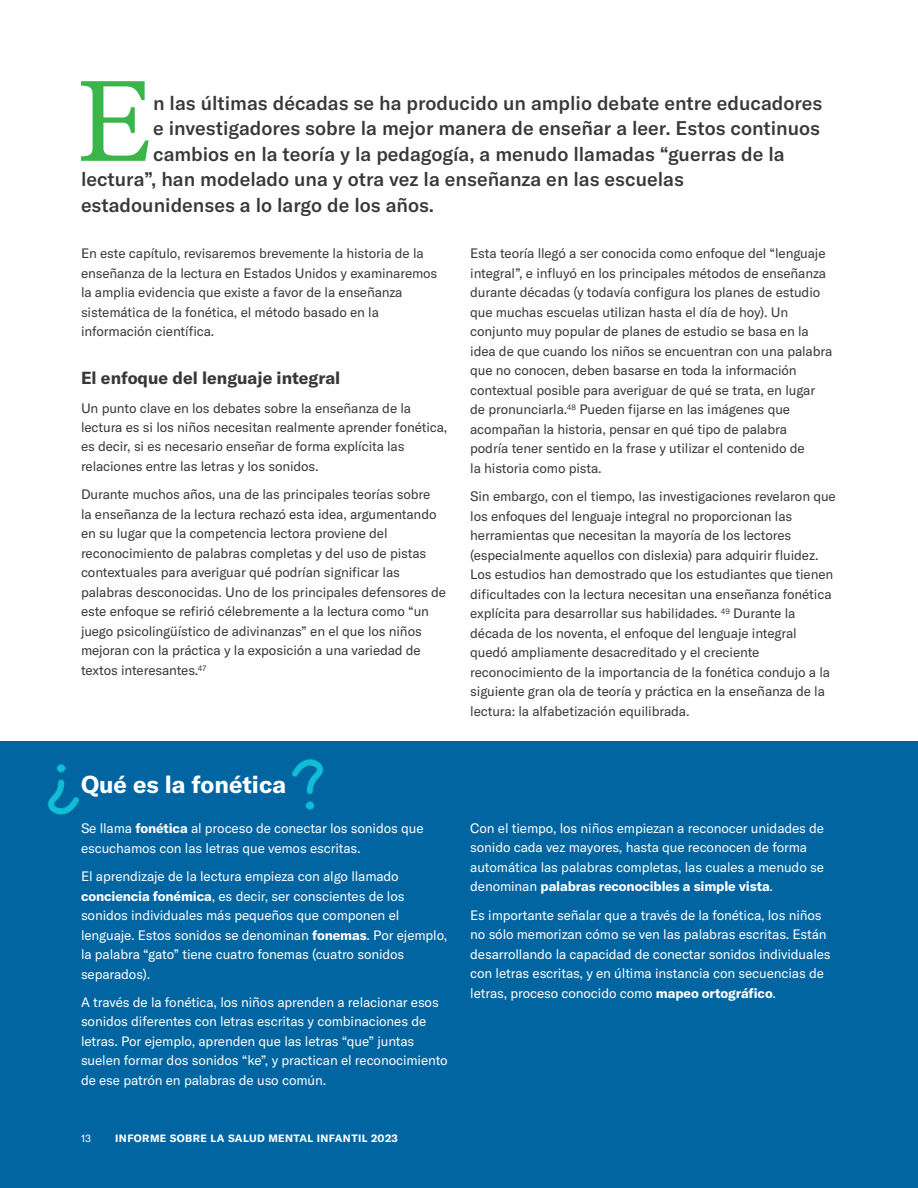
<style>
.page{position:relative;width:918px;height:1188px;background:#fff}
.page>*{position:absolute;margin:0;border:0;box-sizing:border-box;transform-origin:0 0}
.t1{font:113.4px "Tiempos Text";color:#39b54a}
.t2{font:700 24px "GT America";color:#fff}
.t3{font:500 19.5px "GT America";color:#383839}
.t4{font:700 17.25px "GT America";color:#383839}
.t5{font:13.5px/19.5px "GT America";letter-spacing:-.01em;color:#383839}
.t6{font:13.5px/19.5px "GT America";letter-spacing:-.01em;color:#fff}
.t7{font:700 10.5px "GT America";letter-spacing:.04em;color:#fff}
.t8{font:10.5px "GT America";color:#fff}
.s1{font-weight:700}
</style>
<div class="page">
<div style="left:0;top:742px;width:918px;height:446px;background:#0165a2"></div>
<img style="left:291px;top:759px;width:33px;height:51px">
<img style="left:47px;top:764px;width:33px;height:51px">
<h1 class="t1" style="left:77px;top:44px;width:77px">E</h1>
<h3 class="t3" style="left:153px;top:91px;width:671px">n las últimas décadas se ha producido un amplio debate entre educadores</h3>
<h3 class="t3" style="left:153px;top:117px;width:668px">e investigadores sobre la mejor manera de enseñar a leer. Estos continuos</h3>
<h3 class="t3" style="left:153px;top:142px;width:633px">cambios en la teoría y la pedagogía, a menudo llamadas “guerras de la</h3>
<h3 class="t3" style="left:81px;top:168px;width:605px">lectura”, han modelado una y otra vez la enseñanza en las escuelas</h3>
<h3 class="t3" style="left:81px;top:193px;width:355px">estadounidenses a lo largo de los años.</h3>
<p class="t5" style="left:81px;top:244px;width:358px">En este capítulo, revisaremos brevemente la historia de la enseñanza de la lectura en Estados Unidos y examinaremos la amplia evidencia que existe a favor de la enseñanza sistemática de la fonética, el método basado en la información científica.</p>
<p class="t4" style="left:81px;top:367px;width:261px">El enfoque del lenguaje integral</p>
<p class="t5" style="left:81px;top:398px;width:368px">Un punto clave en los debates sobre la enseñanza de la lectura es si los niños necesitan realmente aprender fonética, es decir, si es necesario enseñar de forma explícita las relaciones entre las letras y los sonidos.</p>
<p class="t5" style="left:81px;top:485px;width:367px">Durante muchos años, una de las principales teorías sobre<br>la enseñanza de la lectura rechazó esta idea, argumentando en su lugar que la competencia lectora proviene del reconocimiento de palabras completas y del uso de pistas contextuales para averiguar qué podrían significar las palabras desconocidas. Uno de los principales defensores de este enfoque se refirió célebremente a la lectura como “un juego psicolingüístico de adivinanzas” en el que los niños mejoran con la práctica y la exposición a una variedad de textos interesantes.<sup>47</sup></p>
<p class="t5" style="left:470px;top:244px;width:364px">Esta teoría llegó a ser conocida como enfoque del “lenguaje integral”, e influyó en los principales métodos de enseñanza durante décadas (y todavía configura los planes de estudio que muchas escuelas utilizan hasta el día de hoy). Un conjunto muy popular de planes de estudio se basa en la idea de que cuando los niños se encuentran con una palabra que no conocen, deben basarse en toda la información contextual posible para averiguar de qué se trata, en lugar de pronunciarla.<sup>48</sup> Pueden fijarse en las imágenes que acompañan la historia, pensar en qué tipo de palabra<br>podría tener sentido en la frase y utilizar el contenido de<br>la historia como pista.</p>
<p class="t5" style="left:470px;top:487px;width:367px">Sin embargo, con el tiempo, las investigaciones revelaron que los enfoques del lenguaje integral no proporcionan las herramientas que necesitan la mayoría de los lectores (especialmente aquellos con dislexia) para adquirir fluidez.<br>Los estudios han demostrado que los estudiantes que tienen dificultades con la lectura necesitan una enseñanza fonética explícita para desarrollar sus habilidades. <sup>49</sup> Durante la década de los noventa, el enfoque del lenguaje integral quedó ampliamente desacreditado y el creciente reconocimiento de la importancia de la fonética condujo a la siguiente gran ola de teoría y práctica en la enseñanza de la lectura: la alfabetización equilibrada.</p>
<h2 class="t2" style="left:81px;top:769px;width:207px">Qué es la fonética</h2>
<p class="t6" style="left:81px;top:819px;width:344px">Se llama <span class="s1">fonética</span> al proceso de conectar los sonidos que escuchamos con las letras que vemos escritas.</p>
<p class="t6" style="left:81px;top:867px;width:368px">El aprendizaje de la lectura empieza con algo llamado <span class="s1">conciencia fonémica</span>, es decir, ser conscientes de los sonidos individuales más pequeños que componen el lenguaje. Estos sonidos se denominan <span class="s1">fonemas</span>. Por ejemplo, la palabra “gato” tiene cuatro fonemas (cuatro sonidos separados).</p>
<p class="t6" style="left:81px;top:993px;width:368px">A través de la fonética, los niños aprenden a relacionar esos sonidos diferentes con letras escritas y combinaciones de letras. Por ejemplo, aprenden que las letras “que” juntas suelen formar dos sonidos “ke”, y practican el reconocimiento de ese patrón en palabras de uso común.</p>
<p class="t8" style="left:81px;top:1132px;width:12px">13</p>
<p class="t7" style="left:115px;top:1132px;width:284px">INFORME SOBRE LA SALUD MENTAL INFANTIL 2023</p>
<p class="t6" style="left:470px;top:818px;width:355px">Con el tiempo, los niños empiezan a reconocer unidades de sonido cada vez mayores, hasta que reconocen de forma automática las palabras completas, las cuales a menudo se denominan <span class="s1">palabras reconocibles a simple vista</span>.</p>
<p class="t6" style="left:470px;top:905px;width:362px">Es importante señalar que a través de la fonética, los niños no sólo memorizan cómo se ven las palabras escritas. Están desarrollando la capacidad de conectar sonidos individuales con letras escritas, y en última instancia con secuencias de letras, proceso conocido como <span class="s1">mapeo ortográfico</span>.</p>
</div>
